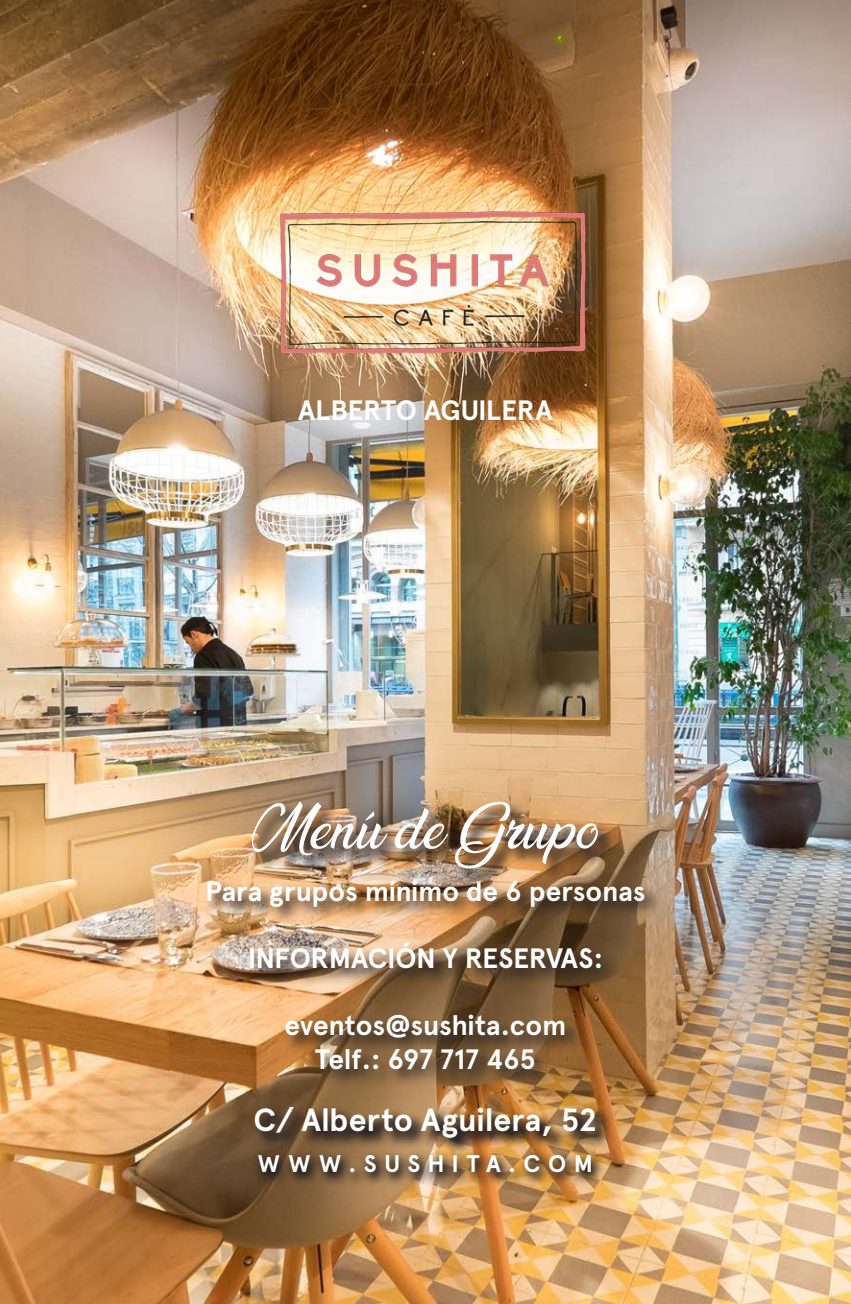
<style>
.page{position:relative;width:851px;height:1304px;background:#fff}
.page>*{position:absolute;margin:0;border:0;box-sizing:border-box;transform-origin:0 0}
.t1{font:50px "Ananda";color:#fff}
.t2{font:700 32px "Apercu";letter-spacing:-.005em;color:#fff}
.t3{font:700 28px "Apercu";letter-spacing:-.005em;color:#fff}
.t4{font:700 24px "Apercu";letter-spacing:.315em;color:#fff}
</style>
<div class="page">
<img style="left:0;top:0;width:850px;height:1304px">
<img style="left:246px;top:194px;width:374px;height:185px">
<img style="left:251px;top:1149px;width:354px;height:38px">
<img style="left:205px;top:878px;width:457px;height:210px">
<img style="left:252px;top:1104px;width:361px;height:52px">
<div style="left:249px;top:799px;width:367px;height:88px;background:#231f20;opacity:.75"></div>
<p class="t3" style="left:298px;top:393px;width:256px">ALBERTO AGUILERA</p>
<p class="t1" style="left:252px;top:802px;width:348px">Menú de Grupo</p>
<p class="t3" style="left:205px;top:874px;width:442px">Para grupos mínimo de 6 personas</p>
<p class="t3" style="left:248px;top:941px;width:357px">INFORMACIÓN Y RESERVAS:</p>
<p class="t3" style="left:284px;top:1009px;width:283px">eventos@sushita.com</p>
<p class="t3" style="left:315px;top:1042px;width:222px">Telf.: 697 717 465</p>
<p class="t2" style="left:253px;top:1100px;width:345px">C/ Alberto Aguilera, 52</p>
<p class="t4" style="left:258px;top:1149px;width:337px">WWW.SUSHITA.COM</p>
</div>
